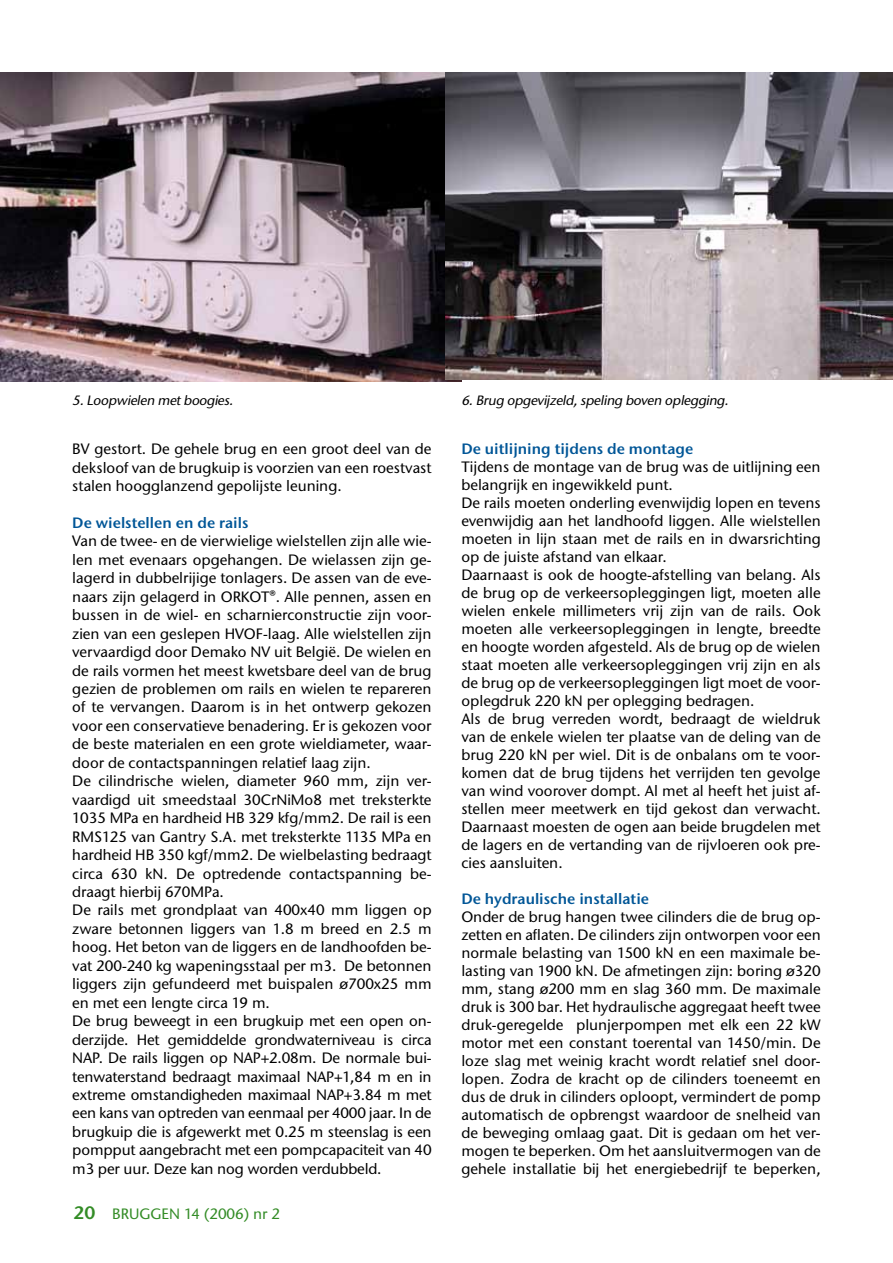
<style>
.page{position:relative;width:893px;height:1263px;background:#fff}
.page>*{position:absolute;margin:0;border:0;box-sizing:border-box;transform-origin:0 0}
.t1{font:15px/18.5px "Stone Sans ITCTT Medium";color:#000;text-align:justify}
.t2{font:15px "Stone Sans Sem ITCTT Semi";color:#005697}
.t3{font:15px "Stone Sans ITCTT Medium";color:#338c26}
.t4{font:italic 13.5px "Stone Sans ITCTT Medium";color:#000}
.s1{font-family:"Stone Sans Sem ITCTT Semi";font-size:18px}
</style>
<div class="page">
<img style="left:0;top:72px;width:461px;height:309px">
<img style="left:445px;top:72px;width:448px;height:308px">
<p class="t4" style="left:72px;top:392px;width:165px">5.Loopwielen metboogies.</p>
<p class="t4" style="left:461px;top:392px;width:271px">6.Brug opgevijzeld,speling boven oplegging.</p>
<p class="t1" style="left:72px;top:440px;width:361px">BV gestort. De gehele brug en een groot deel van de deksloof van de brugkuip is voorzien van een roestvast stalen hoogglanzend gepolijste leuning.</p>
<p class="t2" style="left:72px;top:513px;width:178px">De wielstellen en de rails</p>
<p class="t1" style="left:72px;top:532px;width:361px;text-align:left">Van de twee- en de vierwielige wielstellen zijn alle wie&shy;len met evenaars opgehangen. De wielassen zijn ge&shy;lagerd in dubbelrijige tonlagers. De assen van de eve&shy;naars zijn gelagerd in ORKOT®. Alle pennen, assen en bussen in de wiel- en scharnierconstructie zijn voor&shy;zien van een geslepen HVOF-laag. Alle wielstellen zijn vervaardigd door Demako NV uit België. De wielen en de rails vormen het meest kwetsbare deel van de brug gezien de problemen om rails en wielen te repareren of te vervangen. Daarom is in het ontwerp gekozen voor een conservatieve benadering. Er is gekozen voor de beste materialen en een grote wieldiameter, waar&shy;door de contactspanningen relatief laag zijn.<br>De cilindrische wielen, diameter 960 mm, zijn ver&shy;vaardigd uit smeedstaal 30CrNiMo8 met treksterkte 1035 MPa en hardheid HB 329 kfg/mm2. De rail is een RMS125 van Gantry S.A. met treksterkte 1135 MPa en hardheid HB 350 kgf/mm2. De wielbelasting bedraagt circa 630 kN. De optredende contactspanning be&shy;draagt hierbij 670MPa.<br>De rails met grondplaat van 400x40 mm liggen op zware betonnen liggers van 1.8 m breed en 2.5 m hoog. Het beton van de liggers en de landhoofden be&shy;vat 200-240 kg wapeningsstaal per m3. De betonnen liggers zijn gefundeerd met buispalen ø700x25 mm en met een lengte circa 19 m.<br>De brug beweegt in een brugkuip met een open on&shy;derzijde. Het gemiddelde grondwaterniveau is circa NAP. De rails liggen op NAP+2.08m. De normale bui&shy;tenwaterstand bedraagt maximaal NAP+1,84 m en in extreme omstandigheden maximaal NAP+3.84 m met een kans van optreden van eenmaal per 4000 jaar. In de brugkuip die is afgewerkt met 0.25 m steenslag is een pompput aangebracht met een pompcapaciteit van 40 m3 per uur. Deze kan nog worden verdubbeld.</p>
<p class="t3" style="left:74px;top:1204px;width:208px"><span class="s1">20</span> BRUGGEN 14 (2006) nr 2</p>
<p class="t2" style="left:461px;top:440px;width:234px">De uitlijning tijdens de montage</p>
<p class="t1" style="left:461px;top:458px;width:361px;line-height:18px;text-align:left">Tijdens de montage van de brug was de uitlijning een belangrijk en ingewikkeld punt.<br>De rails moeten onderling evenwijdig lopen en tevens evenwijdig aan het landhoofd liggen. Alle wielstellen moeten in lijn staan met de rails en in dwarsrichting op de juiste afstand van elkaar.<br>Daarnaast is ook de hoogte-afstelling van belang. Als de brug op de verkeersopleggingen ligt, moeten alle wielen enkele millimeters vrij zijn van de rails. Ook moeten alle verkeersopleggingen in lengte, breedte en hoogte worden afgesteld. Als de brug op de wielen staat moeten alle verkeersopleggingen vrij zijn en als de brug op de verkeersopleggingen ligt moet de voor&shy;oplegdruk 220 kN per oplegging bedragen.<br>Als de brug verreden wordt, bedraagt de wieldruk van de enkele wielen ter plaatse van de deling van de brug 220 kN per wiel. Dit is de onbalans om te voor&shy;komen dat de brug tijdens het verrijden ten gevolge van wind voorover dompt. Al met al heeft het juist af&shy;stellen meer meetwerk en tijd gekost dan verwacht.<br>Daarnaast moesten de ogen aan beide brugdelen met de lagers en de vertanding van de rijvloeren ook pre&shy;cies aansluiten.</p>
<p class="t2" style="left:461px;top:890px;width:189px">De hydraulische installatie</p>
<p class="t1" style="left:461px;top:908px;width:361px;line-height:18px">Onder de brug hangen twee cilinders die de brug op&shy;zetten en aflaten. De cilinders zijn ontworpen voor een normale belasting van 1500 kN en een maximale be&shy;lasting van 1900 kN. De afmetingen zijn: boring ø320 mm, stang ø200 mm en slag 360 mm. De maximale druk is 300 bar. Het hydraulische aggregaat heeft twee druk-geregelde plunjerpompen met elk een 22 kW motor met een constant toerental van 1450/min. De loze slag met weinig kracht wordt relatief snel door&shy;lopen. Zodra de kracht op de cilinders toeneemt en dus de druk in cilinders oploopt, vermindert de pomp automatisch de opbrengst waardoor de snelheid van de beweging omlaag gaat. Dit is gedaan om het ver&shy;mogen te beperken. Om het aansluitvermogen van de gehele installatie bij het energiebedrijf te beperken,</p>
</div>
